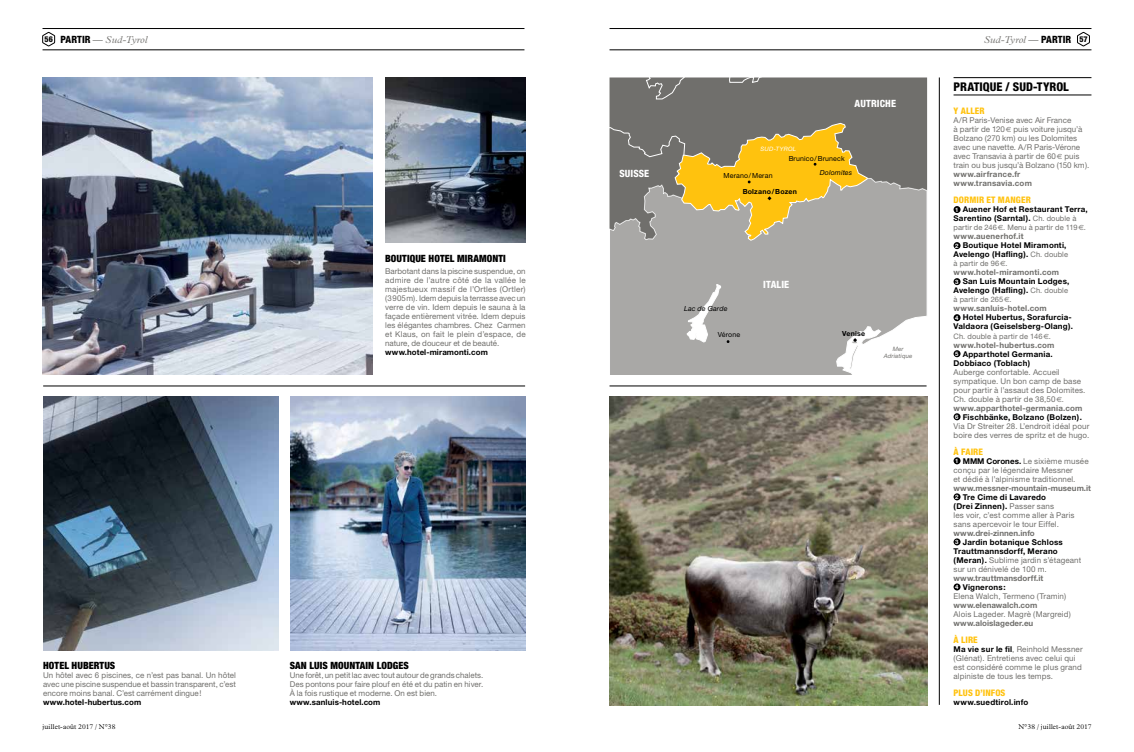
<style>
.page{position:relative;width:1134px;height:752px;background:#fff}
.page>*{position:absolute;margin:0;border:0;box-sizing:border-box;transform-origin:0 0}
.t1{font:800 condensed 12px "Helvetica Neue";color:#000}
.t2{font:900 condensed 10px "Helvetica Neue";letter-spacing:.005em;color:#000}
.t3{font:italic 300 10px "Plantin";letter-spacing:.005em;color:#706f6c}
.t4{font:800 condensed 10px "Helvetica Neue";letter-spacing:.01em;color:#fff}
.t5{font:800 condensed 9px "Helvetica Neue";letter-spacing:.015em;color:#ffc20e}
.t6{font:8px/9px "Helvetica Neue";letter-spacing:.01em;color:#706f6c}
.t7{font:700 8px/9px "Helvetica Neue";letter-spacing:.02em;color:#000}
.t8{font:700 8px/9px "Helvetica Neue";letter-spacing:.02em;color:#706f6c}
.t9{font:800 condensed 8px "Helvetica Neue";color:#000}
.t10{font:7.5px "Helvetica Neue";letter-spacing:.015em;color:#706f6c}
.t11{font:300 7px "Plantin";letter-spacing:.02em;color:#000}
.t12{font:7px "Helvetica Neue";letter-spacing:.02em;color:#000}
.t13{font:700 7px "Helvetica Neue";letter-spacing:.025em;color:#000}
.t14{font:italic 7px "Helvetica Neue";letter-spacing:.02em;color:#000}
.t15{font:italic 6px/7px "Helvetica Neue";letter-spacing:.025em;color:#706f6c;text-align:center}
.t16{font:italic 6px "Helvetica Neue";letter-spacing:.04em;color:#fff}
.s1{font-family:"Helvetica Neue";font-weight:800;font-style:normal;font-stretch:condensed;color:#000}
.s2{font-family:"Euro Sans";font-size:7.5px}
.s3{font-size:6px;color:#fff}
.s4{font-weight:400;font-size:7.5px;color:#706f6c}
.s5{font-family:"Euro Sans"}
.s6{color:#706f6c}
.s7{font-size:7.5px}
.s8{font-weight:700}
.s9{font-weight:700;font-size:6px;color:#fff}
.s10{font-weight:700;color:#000}
.s11{font-weight:400;color:#706f6c}
</style>
<div class="page">
<hr style="left:43px;top:50px;width:481px;height:1px;background:#000">
<hr style="left:43px;top:28px;width:481px;height:1px;background:#000">
<hr style="left:609px;top:50px;width:482px;height:1px;background:#000">
<hr style="left:609px;top:28px;width:482px;height:1px;background:#000">
<svg style="left:42px;top:32px;width:13px;height:14px"></svg>
<svg style="left:1077px;top:32px;width:13px;height:14px"></svg>
<div style="left:609px;top:77px;width:318px;height:86px;background:#706f6c"></div>
<svg style="left:610px;top:163px;width:317px;height:211px;background:#afaeac"></svg>
<svg style="left:646px;top:77px;width:39px;height:22px"></svg>
<svg style="left:727px;top:77px;width:37px;height:6px"></svg>
<img style="left:609px;top:396px;width:318px;height:308px">
<hr style="left:953px;top:77px;width:138px;height:1px;background:#000">
<hr style="left:953px;top:95px;width:138px;height:1px;background:#000">
<div style="left:953px;top:206px;width:7px;height:7px;background:#000;border-radius:50%"></div>
<div style="left:953px;top:242px;width:7px;height:7px;background:#000;border-radius:50%"></div>
<div style="left:953px;top:278px;width:7px;height:7px;background:#000;border-radius:50%"></div>
<div style="left:953px;top:314px;width:7px;height:7px;background:#000;border-radius:50%"></div>
<div style="left:953px;top:350px;width:7px;height:7px;background:#000;border-radius:50%"></div>
<div style="left:953px;top:413px;width:7px;height:7px;background:#000;border-radius:50%"></div>
<div style="left:953px;top:457px;width:7px;height:7px;background:#000;border-radius:50%"></div>
<div style="left:953px;top:493px;width:7px;height:7px;background:#000;border-radius:50%"></div>
<div style="left:953px;top:538px;width:7px;height:7px;background:#000;border-radius:50%"></div>
<div style="left:953px;top:583px;width:7px;height:7px;background:#000;border-radius:50%"></div>
<hr style="left:939px;top:77px;width:1px;height:627px;background:#000">
<hr style="left:609px;top:385px;width:317px;height:1px;background:#000">
<img style="left:43px;top:396px;width:235px;height:253px">
<img style="left:290px;top:396px;width:236px;height:253px">
<img style="left:42px;top:77px;width:331px;height:297px">
<hr style="left:43px;top:385px;width:482px;height:1px;background:#000">
<img style="left:385px;top:77px;width:141px;height:165px">
<svg style="left:849px;top:338px;width:10px;height:31px"></svg>
<svg style="left:609px;top:123px;width:259px;height:118px;background:#b6a162"></svg>
<svg style="left:726px;top:340px;width:4px;height:3px"></svg>
<p class="t3" style="left:60px;top:34px;width:88px"><span class="s1">PARTI R</span> — Sud-Tyrol</p>
<p class="t3" style="left:984px;top:34px;width:89px">Sud-Tyrol — <span class="s1">PARTI R</span></p>
<p class="t9" style="left:44px;top:34px;width:10px">56</p>
<p class="t9" style="left:1079px;top:34px;width:10px">57</p>
<p class="t2" style="left:43px;top:659px;width:74px">HOTEL HUBERTUS</p>
<p class="t6" style="left:43px;top:670px;width:194px;text-align:justify">Un hôtel avec 6 piscines, ce n’est pas banal. Un hôtel avec une piscine suspendue et bassin transparent, c’est encore moins banal. C’est carrément dingue!</p>
<p class="t7" style="left:43px;top:697px;width:100px">www.hotel-hubertus.com</p>
<p class="t4" style="left:619px;top:167px;width:31px">SUISSE</p>
<p class="t16" style="left:760px;top:145px;width:37px">Sud-Tyrol</p>
<p class="t4" style="left:854px;top:97px;width:43px">AUTRICHE</p>
<p class="t12" style="left:723px;top:171px;width:51px">Merano/Meran</p>
<p class="t12" style="left:789px;top:154px;width:58px">Brunico/Bruneck</p>
<p class="t14" style="left:820px;top:168px;width:34px">Dolomites</p>
<p class="t13" style="left:743px;top:187px;width:56px">Bolzano/Bozen</p>
<p class="t2" style="left:385px;top:252px;width:122px">BOUTIQUE HOTEL MIRAMONTI</p>
<p class="t6" style="left:385px;top:266px;width:142px;text-align:justify">Barbotant dans la piscine suspendue, on admire de l’autre côté de la vallée le majestueux massif de l’Ortles (Ortler) (3905m). Idem depuis la terrasse avec un verre de vin. Idem depuis le sauna à la façade entièrement vitrée. Idem depuis les élégantes chambres. Chez Carmen et Klaus, on fait le plein d’espace, de nature, de douceur et de beauté.</p>
<p class="t7" style="left:385px;top:347px;width:104px">www.hotel-miramonti.com</p>
<p class="t15" style="left:884px;top:345px;width:30px">Mer<br>Adriatique</p>
<p class="t4" style="left:763px;top:278px;width:6px">ITALIE</p>
<p class="t14" style="left:684px;top:304px;width:45px">Lac de Garde</p>
<p class="t13" style="left:842px;top:329px;width:24px">Venise</p>
<p class="t12" style="left:718px;top:330px;width:24px">Vérone</p>
<p class="t2" style="left:290px;top:659px;width:120px">SAN LUIS MOUNTAIN LODGES</p>
<p class="t6" style="left:290px;top:670px;width:195px;text-align:justify">Une forêt, un petit lac avec tout autour de grands chalets.<br>Des pontons pour faire plouf en été et du patin en hiver.<br>À la fois rustique et moderne. On est bien.</p>
<p class="t7" style="left:290px;top:697px;width:92px">www.sanluis-hotel.com</p>
<h1 class="t1" style="left:953px;top:79px;width:108px">PRATIQUE / SUD-TYROL</h1>
<p class="t5" style="left:953px;top:105px;width:32px">Y ALLER</p>
<p class="t6" style="left:953px;top:116px;width:137px">A/R Paris-Venise avec Air France<br>à partir de 120<span class="s2">€</span> puis voiture jusqu’à Bolzano (270 km) ou les Dolomites avec une navette. A/R Paris-Vérone avec Transavia à partir de 60<span class="s2">€</span> puis train ou bus jusqu’à Bolzano (150 km).</p>
<p class="t8" style="left:953px;top:170px;width:80px">www.airfrance.fr www.transavia.com</p>
<p class="t5" style="left:953px;top:194px;width:78px">DORMIR ET MANGER</p>
<p class="t7" style="left:953px;top:205px;width:136px"><span class="s3">1</span> Auener Hof et Restaurant Terra,<br>Sarentino (Sarntal). <span class="s4">Ch. double à</span></p>
<p class="t10" style="left:953px;top:223px;width:134px">partir de 246<span class="s5">€</span>. Menu à partir de 119<span class="s5">€</span>.</p>
<p class="t7" style="left:953px;top:232px;width:116px"><span class="s6">www.auenerhof.it<br></span><span class="s3">2</span> Boutique Hotel Miramonti,<br>Avelengo (Hafling). <span class="s4">Ch. double</span></p>
<p class="t10" style="left:953px;top:259px;width:55px">à partir de 96<span class="s5">€</span>.</p>
<p class="t7" style="left:953px;top:268px;width:117px"><span class="s6">www.hotel-miramonti.com<br></span><span class="s3">3</span> San Luis Mountain Lodges,<br>Avelengo (Hafling). <span class="s4">Ch. double</span></p>
<p class="t10" style="left:953px;top:295px;width:60px">à partir de 265<span class="s5">€</span>.</p>
<p class="t7" style="left:953px;top:304px;width:121px"><span class="s6">www.sanluis-hotel.com<br></span><span class="s3">4</span> Hotel Hubertus, Sorafurcia-<br>Valdaora (Geiselsberg-Olang).</p>
<p class="t10" style="left:953px;top:331px;width:99px">Ch. double à partir de 146<span class="s5">€</span>.</p>
<p class="t7" style="left:953px;top:340px;width:102px"><span class="s6">www.hotel-hubertus.com<br></span><span class="s3">5</span> Apparthotel Germania.<br>Dobbiaco (Toblach)</p>
<p class="t6" style="left:953px;top:367px;width:137px">Auberge confortable. Accueil sympatique. Un bon camp de base pour partir à l’assaut des Dolomites.<br>Ch. double à partir de 38,50<span class="s2">€</span><span class="s7">. </span><span class="s8">www.apparthotel-germania.com<br></span><span class="s9">6</span> <span class="s10">Fischbänke, Bolzano (Bolzen).<br></span>Via Dr Streiter 28. L’endroit idéal pour boire des verres de spritz et de hugo.</p>
<p class="t5" style="left:953px;top:445px;width:31px">À FAIRE</p>
<p class="t6" style="left:953px;top:456px;width:137px"><span class="s9">1</span> <span class="s10">MMM Corones.</span> Le sixième musée conçu par le légendaire Messner<br>et dédié à l’alpinisme traditionnel.</p>
<p class="t6" style="left:953px;top:483px;width:139px"><span class="s8">www.messner-mountain-museum.it<br></span><span class="s9">2</span> <span class="s10">Tre Cime di Lavaredo<br>(Drei Zinnen).</span> Passer sans<br>les voir, c’est comme aller à Paris sans apercevoir le tour Eiffel.</p>
<p class="t7" style="left:953px;top:528px;width:129px"><span class="s6">www.drei-zinnen.info<br></span><span class="s3">3</span> Jardin botanique Schloss<br>Trauttmannsdorff, Merano (Meran). <span class="s11">Sublime jardin s’étageant sur un dénivelé de 100 m.</span></p>
<p class="t6" style="left:953px;top:573px;width:114px"><span class="s8">www.trauttmansdorff.it<br></span><span class="s9">4</span> <span class="s10">Vignerons:<br></span>Elena Walch, Termeno (Tramin)</p>
<p class="t8" style="left:953px;top:600px;width:85px">www.elenawalch.com</p>
<p class="t6" style="left:953px;top:609px;width:119px">Alois Lageder. Magrè (Margreid)</p>
<p class="t8" style="left:953px;top:618px;width:81px">www.aloislageder.eu</p>
<p class="t5" style="left:953px;top:633px;width:26px">À LIRE</p>
<p class="t6" style="left:953px;top:644px;width:131px"><span class="s10">Ma vie sur le fil</span>, Reinhold Messner (Glénat). Entretiens avec celui qui est considéré comme le plus grand alpiniste de tous les temps.</p>
<p class="t5" style="left:953px;top:686px;width:53px">PLUS D’INFOS</p>
<p class="t7" style="left:953px;top:697px;width:76px">www.suedtirol.info</p>
<p class="t11" style="left:43px;top:722px;width:75px">juillet-août 2017 / n°38</p>
<p class="t11" style="left:1018px;top:722px;width:75px">n°38 / juillet-août 2017</p>
</div>
